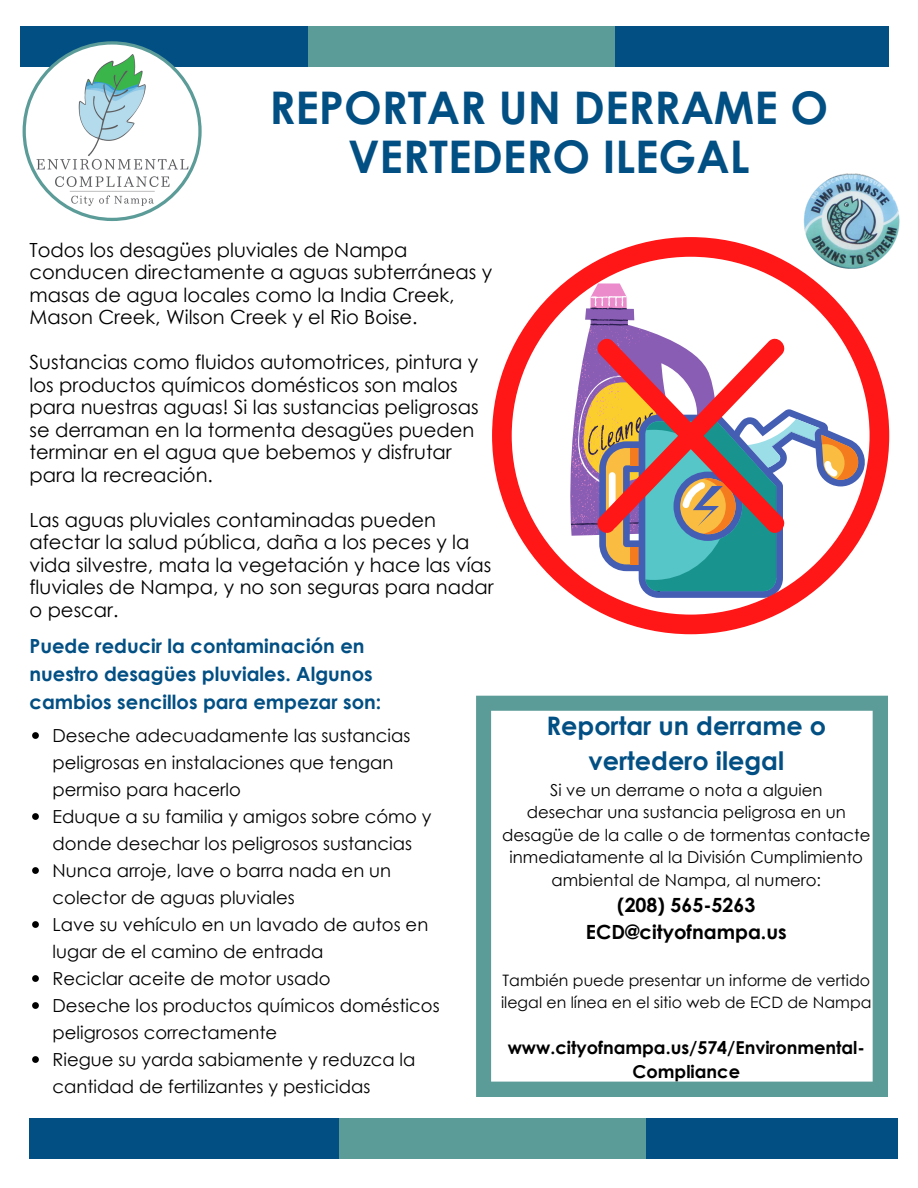
<style>
.page{position:relative;width:918px;height:1188px;background:#fff}
.page>*{position:absolute;margin:0;border:0;box-sizing:border-box;transform-origin:0 0}
.t1{font:700 45px/48.8px "Century Gothic";color:#024f84;text-align:center}
.t2{font:700 25.5px/34.8px "Century Gothic";color:#024f84;text-align:center}
.t3{font:700 19.65px/27px "Century Gothic";color:#000;text-align:center}
.t4{font:19.5px/22.5px "Century Gothic";color:#000}
.t5{font:700 19.5px/27.9px "Century Gothic";color:#024f84}
.t6{font:18px/27px "Century Gothic";color:#000}
.t7{font:700 17.85px/24.3px "Century Gothic";color:#000;text-align:center}
.t8{font:16.5px/22.5px "Century Gothic";color:#000;text-align:center}
.t9{font:15.75px/22.2px "Century Gothic";color:#000}
</style>
<div class="page">
<svg style="left:476px;top:696px;width:412px;height:401px"></svg>
<img style="left:804px;top:173px;width:96px;height:78px">
<svg style="left:32px;top:732px;width:7px;height:7px"></svg>
<svg style="left:32px;top:813px;width:7px;height:7px"></svg>
<svg style="left:32px;top:867px;width:7px;height:7px"></svg>
<svg style="left:32px;top:921px;width:7px;height:7px"></svg>
<svg style="left:32px;top:975px;width:7px;height:7px"></svg>
<svg style="left:32px;top:1002px;width:7px;height:7px"></svg>
<svg style="left:32px;top:1056px;width:7px;height:7px"></svg>
<svg style="left:492px;top:237px;width:397px;height:397px"></svg>
<svg style="left:570px;top:284px;width:298px;height:313px"></svg>
<div style="left:21px;top:27px;width:868px;height:40px;background:#024f84"></div>
<svg style="left:63px;top:41px;width:99px;height:180px"></svg>
<img style="left:20px;top:55px;width:182px;height:151px">
<div style="left:308px;top:27px;width:307px;height:40px;background:#5b9b98"></div>
<div style="left:30px;top:1118px;width:868px;height:41px;background:#024f84"></div>
<div style="left:339px;top:1118px;width:307px;height:41px;background:#5b9b98"></div>
<p class="t1" style="left:269px;top:81px;width:560px">REPORTAR UN DERRAME O<br>VERTEDERO ILEGAL</p>
<p class="t4" style="left:30px;top:238px;width:464px">Todos los desagües pluviales de Nampa conducen directamente a aguas subterráneas y masas de agua locales como la India Creek, Mason Creek, Wilson Creek y el Rio Boise.</p>
<p class="t4" style="left:30px;top:351px;width:451px">Sustancias como fluidos automotrices, pintura y los productos químicos domésticos son malos para nuestras aguas! Si las sustancias peligrosas se derraman en la tormenta desagües pueden terminar en el agua que bebemos y disfrutar para la recreación.</p>
<p class="t4" style="left:30px;top:508px;width:466px">Las aguas pluviales contaminadas pueden afectar la salud pública, daña a los peces y la vida silvestre, mata la vegetación y hace las vías fluviales de Nampa, y no son seguras para nadar o pescar.</p>
<p class="t5" style="left:30px;top:631px;width:353px">Puede reducir la contaminación en nuestro desagües pluviales. Algunos cambios sencillos para empezar son:</p>
<p class="t6" style="left:53px;top:721px;width:389px">Deseche adecuadamente las sustancias peligrosas en instalaciones que tengan permiso para hacerlo<br>Eduque a su familia y amigos sobre cómo y donde desechar los peligrosos sustancias Nunca arroje, lave o barra nada en un colector de aguas pluviales<br>Lave su vehículo en un lavado de autos en lugar de el camino de entrada<br>Reciclar aceite de motor usado<br>Deseche los productos químicos domésticos peligrosos correctamente<br>Riegue su yarda sabiamente y reduzca la cantidad de fertilizantes y pesticidas</p>
<p class="t2" style="left:546px;top:707px;width:281px">Reportar un derrame o vertedero ilegal</p>
<p class="t8" style="left:502px;top:778px;width:370px">Si ve un derrame o nota a alguien<br>desechar una sustancia peligrosa en un desagüe de la calle o de tormentas contacte inmediatamente al la División Cumplimiento ambiental de Nampa, al numero:</p>
<p class="t3" style="left:586px;top:890px;width:202px">(208) 565-5263<br>ECD@cityofnampa.us</p>
<p class="t9" style="left:501px;top:969px;width:372px">También puede presentar un informe de vertido ilegal en línea en el sitio web de ECD de Nampa</p>
<p class="t7" style="left:508px;top:1035px;width:359px">www.cityofnampa.us/574/Environmental-<br>Compliance</p>
</div>
